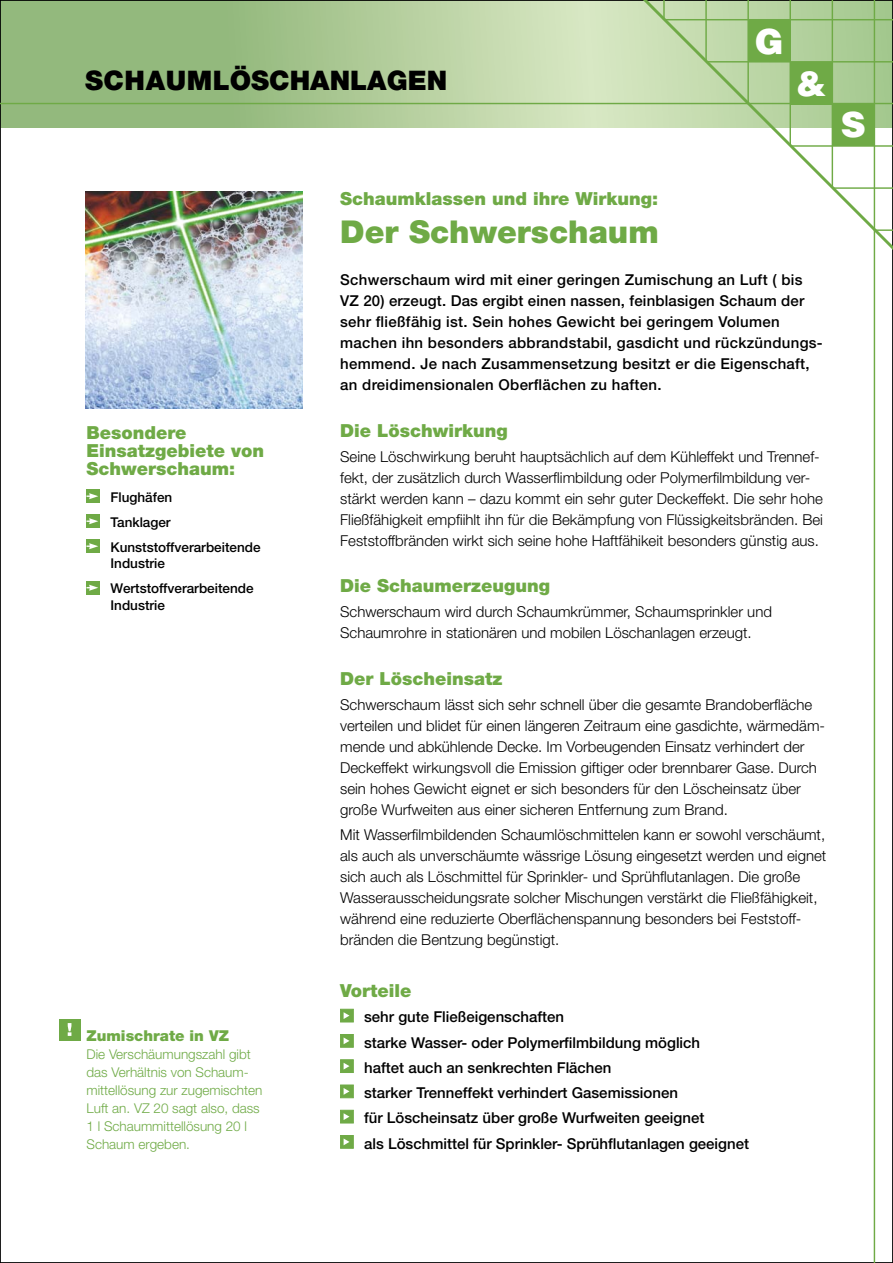
<style>
.page{position:relative;width:893px;height:1263px;background:#fff}
.page>*{position:absolute;margin:0;border:0;box-sizing:border-box;transform-origin:0 0}
.t1{font:900 34.65px "Helvetica";color:#fff}
.t2{font:900 31.5px "Helvetica Neue";color:#6faa46}
.t3{font:900 27px "Helvetica Neue";color:#000}
.t4{font:900 18px/18px "Helvetica Neue";color:#6faa46}
.t5{font:300 15px/21px "Helvetica Neue";color:#000}
.t6{font:500 15px/21px "Helvetica Neue";letter-spacing:.01em;color:#000}
.t7{font:900 15px "Helvetica Neue";color:#6faa46}
.t8{font:300 13.5px/18px "Helvetica Neue";color:#6faa46}
.t9{font:500 13.5px/25px "Helvetica Neue";color:#000}
</style>
<div class="page">
<svg style="left:2px;top:2px;width:590px;height:126px;background:#a8c792"></svg>
<div style="left:340px;top:1009px;width:14px;height:13px;background:#6faa46;border:1px solid #6faa46"></div>
<svg style="left:344px;top:1012px;width:5px;height:7px"></svg>
<div style="left:340px;top:1034px;width:14px;height:14px;background:#6faa46;border:1px solid #6faa46"></div>
<svg style="left:344px;top:1037px;width:5px;height:7px"></svg>
<div style="left:340px;top:1059px;width:14px;height:14px;background:#6faa46;border:1px solid #6faa46"></div>
<svg style="left:344px;top:1063px;width:5px;height:6px"></svg>
<div style="left:340px;top:1084px;width:14px;height:14px;background:#6faa46;border:1px solid #6faa46"></div>
<svg style="left:344px;top:1088px;width:5px;height:7px"></svg>
<div style="left:340px;top:1110px;width:14px;height:13px;background:#6faa46;border:1px solid #6faa46"></div>
<svg style="left:344px;top:1113px;width:5px;height:7px"></svg>
<div style="left:340px;top:1135px;width:14px;height:14px;background:#6faa46;border:1px solid #6faa46"></div>
<svg style="left:344px;top:1138px;width:5px;height:7px"></svg>
<img style="left:85px;top:191px;width:217px;height:217px">
<div style="left:87px;top:490px;width:13px;height:13px;background:#6faa46"></div>
<svg style="left:87px;top:493px;width:11px;height:6px"></svg>
<div style="left:87px;top:515px;width:13px;height:13px;background:#6faa46"></div>
<svg style="left:87px;top:518px;width:11px;height:6px"></svg>
<div style="left:87px;top:540px;width:13px;height:13px;background:#6faa46"></div>
<svg style="left:87px;top:543px;width:11px;height:6px"></svg>
<div style="left:87px;top:581px;width:13px;height:14px;background:#6faa46"></div>
<svg style="left:87px;top:585px;width:11px;height:6px"></svg>
<div style="left:59px;top:1019px;width:21px;height:21px;background:#6faa46"></div>
<svg style="left:68px;top:1023px;width:3px;height:13px"></svg>
<svg style="left:592px;top:0;width:301px;height:302px"></svg>
<hr style="left:832px;top:0;width:1px;height:188px;background:#6faa46">
<hr style="left:789px;top:0;width:2px;height:146px;background:#6faa46">
<hr style="left:747px;top:0;width:2px;height:104px;background:#6faa46">
<hr style="left:705px;top:0;width:2px;height:61px;background:#6faa46">
<svg style="left:663px;top:0;width:2px;height:18px"></svg>
<hr style="left:665px;top:19px;width:228px;height:1px;background:#6faa46">
<hr style="left:706px;top:61px;width:187px;height:2px;background:#6faa46">
<hr style="left:790px;top:145px;width:103px;height:2px;background:#6faa46">
<hr style="left:832px;top:187px;width:61px;height:2px;background:#6faa46">
<svg style="left:875px;top:229px;width:18px;height:2px"></svg>
<hr style="left:0;top:103px;width:893px;height:1px;background:#6faa46">
<hr style="left:874px;top:0;width:1px;height:1263px;background:#6faa46">
<div style="left:832px;top:103px;width:42px;height:43px;background:#6faa46"></div>
<div style="left:791px;top:62px;width:42px;height:42px;background:#6faa46"></div>
<div style="left:748px;top:20px;width:42px;height:42px;background:#6faa46"></div>
<h3 class="t3" style="left:85px;top:64px;width:364px">SchaumLöschanlagen</h3>
<h1 class="t1" style="left:755px;top:18px;width:30px">G</h1>
<h1 class="t1" style="left:796px;top:61px;width:32px">&amp;</h1>
<h1 class="t1" style="left:841px;top:102px;width:27px">S</h1>
<p class="t4" style="left:87px;top:424px;width:179px">Besondere<br>Einsatzgebiete von<br>Schwerschaum:</p>
<p class="t9" style="left:111px;top:484px;width:152px">Flughäfen<br>Tanklager<br>Kunststoffverarbeitende</p>
<p class="t9" style="left:111px;top:551px;width:145px">Industrie<br>Wertstoffverarbeitende</p>
<p class="t9" style="left:111px;top:592px;width:56px">Industrie</p>
<p class="t7" style="left:87px;top:1026px;width:144px">Zumischrate in VZ</p>
<p class="t8" style="left:87px;top:1044px;width:177px">Die Verschäumungszahl gibt das Verhältnis von Schaum&shy;mittellösung zur zugemischten<br>Luft an. VZ 20 sagt also, dass<br>1 l Schaummittellösung 20 l<br>Schaum ergeben.</p>
<p class="t4" style="left:340px;top:190px;width:320px">Schaumklassen und ihre Wirkung:</p>
<h2 class="t2" style="left:340px;top:213px;width:320px">Der Schwerschaum</h2>
<p class="t6" style="left:340px;top:269px;width:484px">Schwerschaum wird mit einer geringen Zumischung an Luft ( bis VZ 20) erzeugt. Das ergibt einen nassen, feinblasigen Schaum der sehr fließfähig ist. Sein hohes Gewicht bei geringem Volumen machen ihn besonders abbrandstabil, gasdicht und rückzündungs&shy;hemmend. Je nach Zusammensetzung besitzt er die Eigenschaft, an dreidimensionalen Oberflächen zu haften.</p>
<p class="t4" style="left:340px;top:421px;width:169px">Die Löschwirkung</p>
<p class="t5" style="left:340px;top:446px;width:484px">Seine Löschwirkung beruht hauptsächlich auf dem Kühleffekt und Trennef&shy;fekt, der zusätzlich durch Wasserflimbildung oder Polymerfilmbildung ver&shy;stärkt werden kann – dazu kommt ein sehr guter Deckeffekt. Die sehr hohe Fließfähigkeit empfiihlt ihn für die Bekämpfung von Flüssigkeitsbränden. Bei Feststoffbränden wirkt sich seine hohe Haftfähikeit besonders günstig aus.</p>
<p class="t4" style="left:340px;top:577px;width:212px">Die Schaumerzeugung</p>
<p class="t5" style="left:340px;top:601px;width:433px">Schwerschaum wird durch Schaumkrümmer, Schaumsprinkler und<br>Schaumrohre in stationären und mobilen Löschanlagen erzeugt.</p>
<p class="t4" style="left:340px;top:669px;width:164px">Der Löscheinsatz</p>
<p class="t5" style="left:340px;top:694px;width:486px">Schwerschaum lässt sich sehr schnell über die gesamte Brandoberfläche verteilen und blidet für einen längeren Zeitraum eine gasdichte, wärmedäm&shy;mende und abkühlende Decke. Im Vorbeugenden Einsatz verhindert der Deckeffekt wirkungsvoll die Emission giftiger oder brennbarer Gase. Durch sein hohes Gewicht eignet er sich besonders für den Löscheinsatz über große Wurfweiten aus einer sicheren Entfernung zum Brand.</p>
<p class="t5" style="left:340px;top:824px;width:488px">Mit Wasserfilmbildenden Schaumlöschmittelen kann er sowohl verschäumt, als auch als unverschäumte wässrige Lösung eingesetzt werden und eignet sich auch als Löschmittel für Sprinkler- und Sprühflutanlagen. Die große Wasserausscheidungsrate solcher Mischungen verstärkt die Fließfähigkeit, während eine reduzierte Oberflächenspannung besonders bei Feststoff&shy;bränden die Bentzung begünstigt.</p>
<p class="t4" style="left:340px;top:982px;width:73px">Vorteile</p>
<p class="t6" style="left:364px;top:1004px;width:386px;line-height:25.2px">sehr gute Fließeigenschaften<br>starke Wasser- oder Polymerfilmbildung möglich<br>haftet auch an senkrechten Flächen<br>starker Trenneffekt verhindert Gasemissionen<br>für Löscheinsatz über große Wurfweiten geeignet<br>als Löschmittel für Sprinkler- Sprühflutanlagen geeignet</p>
</div>
